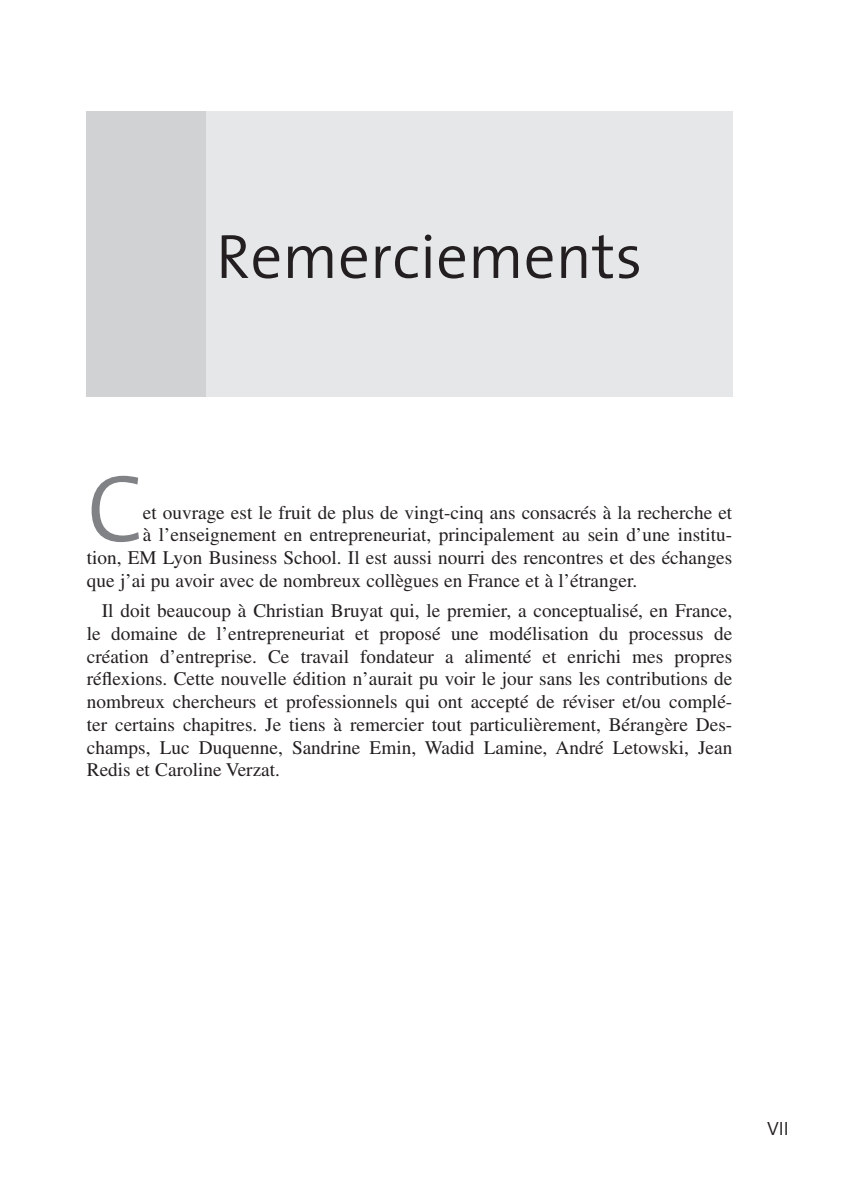
<style>
.page{position:relative;width:844px;height:1191px;background:#fff}
.page>*{position:absolute;margin:0;border:0;box-sizing:border-box;transform-origin:0 0}
.t1{font:300 96.25px "The Sans";color:#808285}
.t2{font:300 63px "The Sans";color:#231f20}
.t3{font:19.25px/22.8px "Times LT Std";color:#231f20;text-align:justify}
.t4{font:300 19.25px "The Sans";color:#231f20}
</style>
<div class="page">
<div style="left:206px;top:112px;width:526px;height:285px;background:#e6e7e9"></div>
<div style="left:87px;top:112px;width:119px;height:285px;background:#d1d2d4"></div>
<p class="t2" style="left:216px;top:204px;width:428px">Remerciements</p>
<p class="t1" style="left:87px;top:429px;width:58px">C</p>
<p class="t3" style="left:143px;top:500px;width:590px">et ouvrage est le fruit de plus de vingt-cinq ans consacrés à la recherche et</p>
<p class="t3" style="left:143px;top:523px;width:591px">à l’enseignement en entrepreneuriat, principalement au sein d’une institu-</p>
<p class="t3" style="left:87px;top:546px;width:646px">tion, EM Lyon Business School. Il est aussi nourri des rencontres et des échanges</p>
<p class="t3" style="left:87px;top:569px;width:551px">que j’ai pu avoir avec de nombreux collègues en France et à l’étranger.</p>
<p class="t3" style="left:87px;top:599px;width:646px;text-indent:15px">Il doit beaucoup à Christian Bruyat qui, le premier, a conceptualisé, en France, le domaine de l’entrepreneuriat et proposé une modélisation du processus de création d’entreprise. Ce travail fondateur a alimenté et enrichi mes propres réflexions. Cette nouvelle édition n’aurait pu voir le jour sans les contributions de nombreux chercheurs et professionnels qui ont accepté de réviser et/ou complé&shy;ter certains chapitres. Je tiens à remercier tout particulièrement, Bérangère Des&shy;champs, Luc Duquenne, Sandrine Emin, Wadid Lamine, André Letowski, Jean Redis et Caroline Verzat.</p>
<p class="t4" style="left:766px;top:1112px;width:23px">VII</p>
</div>
